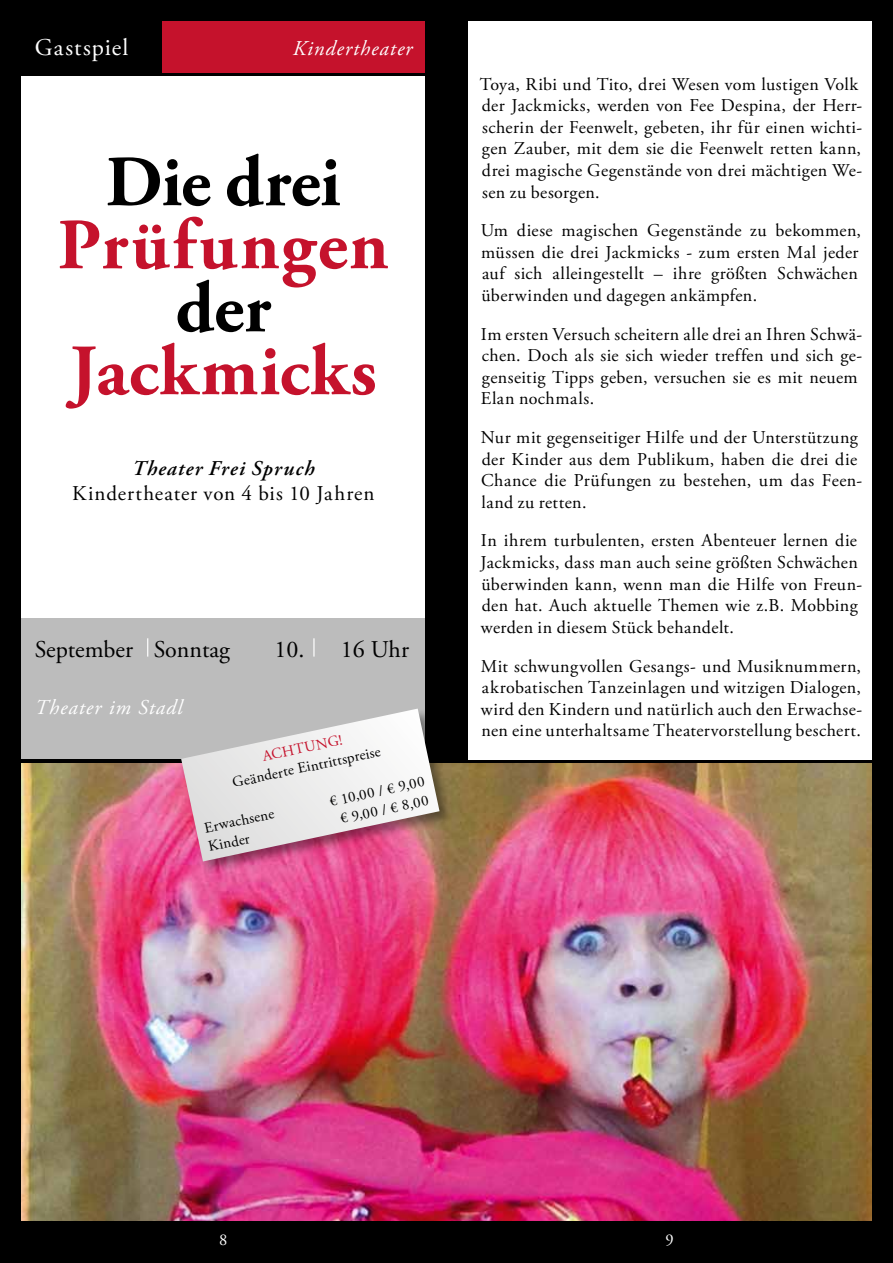
<style>
.page{position:relative;width:893px;height:1263px;background:#000}
.page>*{position:absolute;margin:0;border:0;box-sizing:border-box;transform-origin:0 0}
.t1{font:700 72px "Adobe Garamond Pro";letter-spacing:.02em;color:#c5122c}
.t2{font:700 72px "Adobe Garamond Pro";letter-spacing:-.005em;color:#000}
.t3{font:24px "Adobe Garamond Pro";color:#000}
.t4{font:24px "Adobe Garamond Pro";letter-spacing:.05em;color:#fff}
.t5{font:21px "Adobe Garamond Pro";letter-spacing:.04em;color:#000}
.t6{font:italic 21px "Adobe Garamond Pro";letter-spacing:.05em;color:#fff}
.t7{font:italic 600 21px "Adobe Garamond Pro";letter-spacing:.055em;color:#000}
.t8{font:18px/21.6px "Adobe Garamond Pro";letter-spacing:.025em;color:#000}
.t9{font:16.5px "Adobe Garamond Pro";color:#fff}
.t10{font:15px "Adobe Garamond Pro";color:#000}
.t11{font:15px "Adobe Garamond Pro";color:#c5122c}
</style>
<div class="page">
<img style="left:21px;top:763px;width:851px;height:457px">
<div style="left:21px;top:76px;width:404px;height:543px;background:#fff"></div>
<div style="left:468px;top:21px;width:404px;height:739px;background:#fff"></div>
<div style="left:21px;top:619px;width:404px;height:140px;background:#bcbcbc"></div>
<svg style="left:313px;top:638px;width:2px;height:19px"></svg>
<svg style="left:147px;top:638px;width:1px;height:19px"></svg>
<div style="left:163px;top:21px;width:262px;height:52px;background:#c5122c"></div>
<div style="left:180px;top:707px;width:274px;height:168px;background:#000;opacity:.4"></div>
<svg style="left:181px;top:709px;width:258px;height:152px"></svg>
<h2 class="t4" style="left:35px;top:33px;width:95px">Gastspiel</h2>
<p class="t6" style="left:293px;top:35px;width:121px">Kindertheater</p>
<h1 class="t2" style="left:106px;top:140px;width:236px">Die drei</h1>
<h1 class="t1" style="left:58px;top:203px;width:332px">Prüfungen</h1>
<h1 class="t2" style="left:175px;top:266px;width:97px">der</h1>
<h1 class="t1" style="left:70px;top:329px;width:308px">Jackmicks</h1>
<p class="t7" style="left:132px;top:456px;width:184px">Theater Frei Spruch</p>
<p class="t5" style="left:72px;top:481px;width:304px">Kindertheater von 4 bis 10 Jahren</p>
<h2 class="t3" style="left:35px;top:635px;width:197px">September Sonntag</h2>
<h2 class="t3" style="left:274px;top:635px;width:136px">10. 16 Uhr</h2>
<p class="t6" style="left:35px;top:695px;width:149px">Theater im Stadl</p>
<p class="t11" style="left:261px;top:748px;width:83px;rotate:-12deg">ACHTUNG!</p>
<p class="t10" style="left:231px;top:774px;width:152px;rotate:-12deg">Geänderte Eintrittspreise</p>
<p class="t10" style="left:203px;top:819px;width:72px;rotate:-12deg">Erwachsene</p>
<p class="t10" style="left:328px;top:792px;width:98px;rotate:-12deg">€ 10,00 / € 9,00</p>
<p class="t10" style="left:339px;top:810px;width:91px;rotate:-12deg">€ 9,00 / € 8,00</p>
<p class="t10" style="left:207px;top:838px;width:43px;rotate:-12deg">Kinder</p>
<p class="t8" style="left:480px;top:74px;width:384px">Toya, Ribi und Tito, drei Wesen vom lustigen Volk der Jackmicks, werden von Fee Despina, der Herr&shy;scherin der Feenwelt, gebeten, ihr für einen wichti&shy;gen Zauber, mit dem sie die Feenwelt retten kann, drei magische Gegenstände von drei mächtigen We&shy;sen zu besorgen.</p>
<p class="t8" style="left:481px;top:220px;width:382px">Um diese magischen Gegenstände zu bekommen, müssen die drei Jackmicks - zum ersten Mal jeder auf sich alleingestellt – ihre größten Schwächen überwinden und dagegen ankämpfen.</p>
<p class="t8" style="left:481px;top:324px;width:383px">Im ersten Versuch scheitern alle drei an Ihren Schwä&shy;chen. Doch als sie sich wieder treffen und sich ge&shy;genseitig Tipps geben, versuchen sie es mit neuem Elan nochmals.</p>
<p class="t8" style="left:481px;top:427px;width:383px">Nur mit gegenseitiger Hilfe und der Unterstützung der Kinder aus dem Publikum, haben die drei die Chance die Prüfungen zu bestehen, um das Feen&shy;land zu retten.</p>
<p class="t8" style="left:480px;top:531px;width:383px">In ihrem turbulenten, ersten Abenteuer lernen die Jackmicks, dass man auch seine größten Schwächen überwinden kann, wenn man die Hilfe von Freun&shy;den hat. Auch aktuelle Themen wie z.B. Mobbing werden in diesem Stück behandelt.</p>
<p class="t8" style="left:481px;top:656px;width:383px;text-align:justify">Mit schwungvollen Gesangs- und Musiknummern, akrobatischen Tanzeinlagen und witzigen Dialogen, wird den Kindern und natürlich auch den Erwachse&shy;nen eine unterhaltsame Theatervorstellung beschert.</p>
<p class="t9" style="left:219px;top:1230px;width:10px">8</p>
<p class="t9" style="left:666px;top:1230px;width:10px">9</p>
</div>
